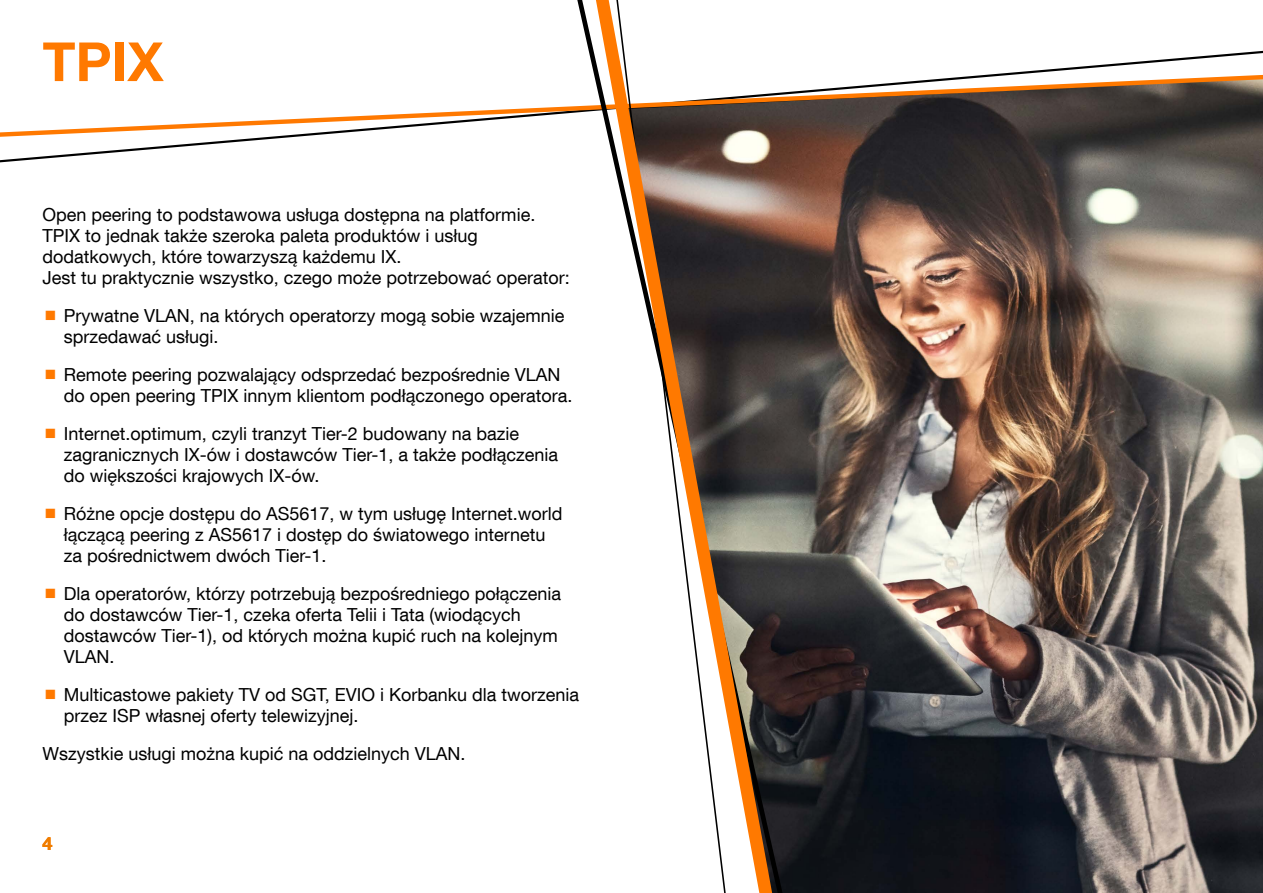
<style>
.page{position:relative;width:1263px;height:893px;background:#fff}
.page>*{position:absolute;margin:0;border:0;box-sizing:border-box;transform-origin:0 0}
.Bigger_-_header_-_white{font:700 54px "Helvetica Neue";color:#ff7900}
.Bigger_-_header_-_white-2{font:18px/21px "Helvetica Neue";color:#000}
.Bigger_-_header_-_white-3{font:700 18px "Helvetica Neue";color:#ef7d00}
</style>
<div class="page">
<img style="left:804px;top:172px;width:459px;height:721px">
<svg style="left:0;top:50px;width:1263px;height:122px"></svg>
<svg style="left:0;top:68px;width:1263px;height:77px"></svg>
<svg style="left:562px;top:50px;width:242px;height:843px"></svg>
<svg style="left:576px;top:0;width:221px;height:893px"></svg>
<p class="Bigger_-_header_-_white" style="left:43px;top:28px;width:122px">TPIX</p>
<p class="Bigger_-_header_-_white-2" style="left:43px;top:203px;width:529px">Open peering to podstawowa usługa dostępna na platformie.<br>TPIX to jednak także szeroka paleta produktów i usług dodatkowych, które towarzyszą każdemu IX.<br>Jest tu praktycznie wszystko, czego może potrzebować operator:</p>
<p class="Bigger_-_header_-_white-2" style="left:64px;top:304px;width:502px">Prywatne VLAN, na których operatorzy mogą sobie wzajemnie sprzedawać usługi.</p>
<p class="Bigger_-_header_-_white-2" style="left:64px;top:363px;width:510px">Remote peering pozwalający odsprzedać bezpośrednie VLAN do open peering TPIX innym klientom podłączonego operatora.</p>
<p class="Bigger_-_header_-_white-2" style="left:64px;top:422px;width:496px">Internet.optimum, czyli tranzyt Tier-2 budowany na bazie zagranicznych IX-ów i dostawców Tier-1, a także podłączenia do większości krajowych IX-ów.</p>
<p class="Bigger_-_header_-_white-2" style="left:64px;top:502px;width:500px">Różne opcje dostępu do AS5617, w tym usługę Internet.world łączącą peering z AS5617 i dostęp do światowego internetu za pośrednictwem dwóch Tier-1.</p>
<p class="Bigger_-_header_-_white-2" style="left:64px;top:582px;width:499px">Dla operatorów, którzy potrzebują bezpośredniego połączenia do dostawców Tier-1, czeka oferta Telii i Tata (wiodących dostawców Tier-1), od których można kupić ruch na kolejnym VLAN.</p>
<p class="Bigger_-_header_-_white-2" style="left:64px;top:683px;width:517px">Multicastowe pakiety TV od SGT, EVIO i Korbanku dla tworzenia przez ISP własnej oferty telewizyjnej.</p>
<p class="Bigger_-_header_-_white-2" style="left:43px;top:742px;width:425px">Wszystkie usługi można kupić na oddzielnych VLAN.</p>
<p class="Bigger_-_header_-_white-3" style="left:43px;top:833px;width:12px">4</p>
</div>
